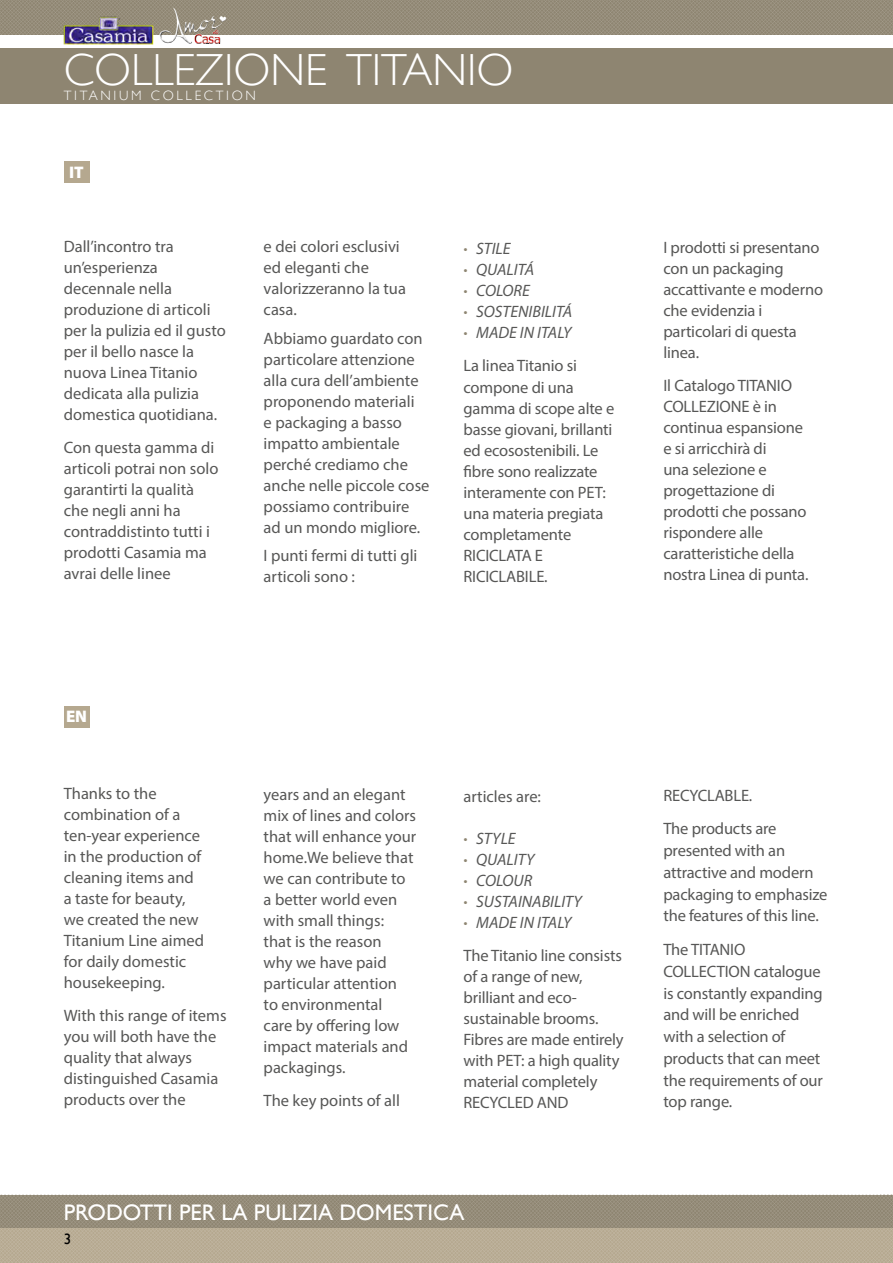
<style>
.page{position:relative;width:893px;height:1263px;background:#fff}
.page>*{position:absolute;margin:0;border:0;box-sizing:border-box;transform-origin:0 0}
.t1{font:300 45px "Gill Sans";color:#fff}
.t2{font:22.5px "Gill Sans";color:#fff}
.t3{font:900 16.8px "Myriad Pro";color:#fff}
.t4{font:16.5px/21px "Myriad Pro";letter-spacing:-.005em;color:#575756}
.t5{font:italic 16.5px "Myriad Pro";color:#575756}
.t6{font:15px "Gill Sans";color:#000}
.t7{font:300 13.5px "Gill Sans";letter-spacing:.2em;color:#fff}
.s1{font-weight:300;color:#8e8571}
.s2{font-weight:300;font-style:italic;color:#8e8571}
.s3{font-style:italic}
</style>
<div class="page">
<img style="left:0;top:0;width:892px;height:34px">
<hr style="left:892px;top:0;width:1px;height:34px;background:#8e8571">
<img style="left:64px;top:16px;width:89px;height:29px">
<img style="left:0;top:1195px;width:880px;height:34px">
<img style="left:880px;top:1195px;width:13px;height:34px">
<div style="left:0;top:1229px;width:880px;height:34px;background:#baae96"></div>
<img style="left:880px;top:1229px;width:13px;height:34px">
<div style="left:64px;top:162px;width:25px;height:21px;background:#b5a88f"></div>
<div style="left:64px;top:706px;width:25px;height:21px;background:#b5a88f"></div>
<img style="left:190px;top:9px;width:36px;height:7px">
<img style="left:159px;top:9px;width:31px;height:34px">
<svg style="left:165px;top:16px;width:61px;height:28px"></svg>
<div style="left:0;top:48px;width:893px;height:56px;background:#8e8571"></div>
<h1 class="t1" style="left:64px;top:44px;width:451px">COLLEZIONE TITANIO</h1>
<p class="t7" style="left:64px;top:88px;width:194px">TITANIUM COLLECTION</p>
<p class="t3" style="left:69px;top:161px;width:16px">it</p>
<p class="t4" style="left:64px;top:235px;width:164px">Dall’incontro tra un’esperienza decennale nella produzione di articoli per la pulizia ed il gusto per il bello nasce la nuova Linea Titanio dedicata alla pulizia domestica quotidiana.</p>
<p class="t4" style="left:64px;top:436px;width:156px">Con questa gamma di articoli potrai non solo garantirti la qualità che negli anni ha contraddistinto tutti i prodotti Casamia ma avrai delle linee</p>
<p class="t4" style="left:264px;top:236px;width:144px">e dei colori esclusivi ed eleganti che valorizzeranno la tua casa.</p>
<p class="t4" style="left:264px;top:328px;width:167px">Abbiamo guardato con particolare attenzione alla cura dell’ambiente proponendo materiali<br>e packaging a basso impatto ambientale perché crediamo che anche nelle piccole cose possiamo contribuire ad un mondo migliore.</p>
<p class="t4" style="left:264px;top:545px;width:155px">I punti fermi di tutti gli articoli sono :</p>
<p class="t5" style="left:463px;top:239px;width:49px"><span class="s1">•</span> STILE</p>
<p class="t5" style="left:463px;top:260px;width:72px"><span class="s1">•</span> QUALITÁ</p>
<p class="t5" style="left:463px;top:281px;width:68px"><span class="s1">•</span> COLORE</p>
<p class="t5" style="left:463px;top:302px;width:110px"><span class="s1">•</span> SOSTENIBILITÁ</p>
<p class="t4" style="left:463px;top:316px;width:115px;line-height:33px"><span class="s2">•</span> <span class="s3">MADE IN ITALY<br></span>La linea Titanio si</p>
<p class="t4" style="left:463px;top:376px;width:152px">compone di una gamma di scope alte e basse giovani, brillanti ed ecosostenibili. Le fibre sono realizzate interamente con PET: una materia pregiata completamente<br>RICICLATA E<br>RICICLABILE.</p>
<p class="t4" style="left:663px;top:237px;width:161px">I prodotti si presentano con un packaging accattivante e moderno che evidenzia i particolari di questa linea.</p>
<p class="t4" style="left:663px;top:375px;width:147px">Il Catalogo TITANIO<br>COLLEZIONE è in continua espansione e si arricchirà di<br>una selezione e progettazione di prodotti che possano rispondere alle caratteristiche della nostra Linea di punta.</p>
<p class="t3" style="left:66px;top:705px;width:22px">en</p>
<p class="t4" style="left:64px;top:783px;width:142px">Thanks to the combination of a ten-year experience in the production of cleaning items and a taste for beauty, we created the new<br>Titanium Line aimed for daily domestic housekeeping.</p>
<p class="t4" style="left:64px;top:1005px;width:164px">With this range of items you will both have the quality that always distinguished Casamia products over the</p>
<p class="t4" style="left:264px;top:784px;width:154px">years and an elegant mix of lines and colors that will enhance your home.We believe that we can contribute to a better world even with small things:<br>that is the reason<br>why we have paid particular attention<br>to environmental<br>care by offering low impact materials and packagings.</p>
<p class="t4" style="left:264px;top:1090px;width:138px">The key points of all</p>
<p class="t4" style="left:463px;top:786px;width:79px">articles are:</p>
<p class="t5" style="left:463px;top:828px;width:54px"><span class="s1">•</span> STYLE</p>
<p class="t5" style="left:463px;top:849px;width:73px"><span class="s1">•</span> QUALITY</p>
<p class="t5" style="left:463px;top:870px;width:70px"><span class="s1">•</span> COLOUR</p>
<p class="t5" style="left:463px;top:891px;width:120px"><span class="s1">•</span> SUSTAINABILITY</p>
<p class="t4" style="left:463px;top:906px;width:160px;line-height:33px"><span class="s2">•</span> <span class="s3">MADE IN ITALY<br></span>The Titanio line consists</p>
<p class="t4" style="left:463px;top:966px;width:162px">of a range of new, brilliant and eco&shy;sustainable brooms.<br>Fibres are made entirely with PET: a high quality material completely<br>RECYCLED AND</p>
<h2 class="t2" style="left:64px;top:1199px;width:402px">PRODOTTI PER LA PULIZIA DOMESTICA</h2>
<p class="t6" style="left:64px;top:1230px;width:9px">3</p>
<p class="t4" style="left:663px;top:778px;width:115px;line-height:33.8px">RECYCLABLE.<br>The products are</p>
<p class="t4" style="left:663px;top:839px;width:166px;line-height:21.8px">presented with an attractive and modern packaging to emphasize the features of this line.</p>
<p class="t4" style="left:663px;top:938px;width:161px;line-height:21.8px">The TITANIO<br>COLLECTION catalogue is constantly expanding and will be enriched with a selection of products that can meet the requirements of our top range.</p>
</div>
